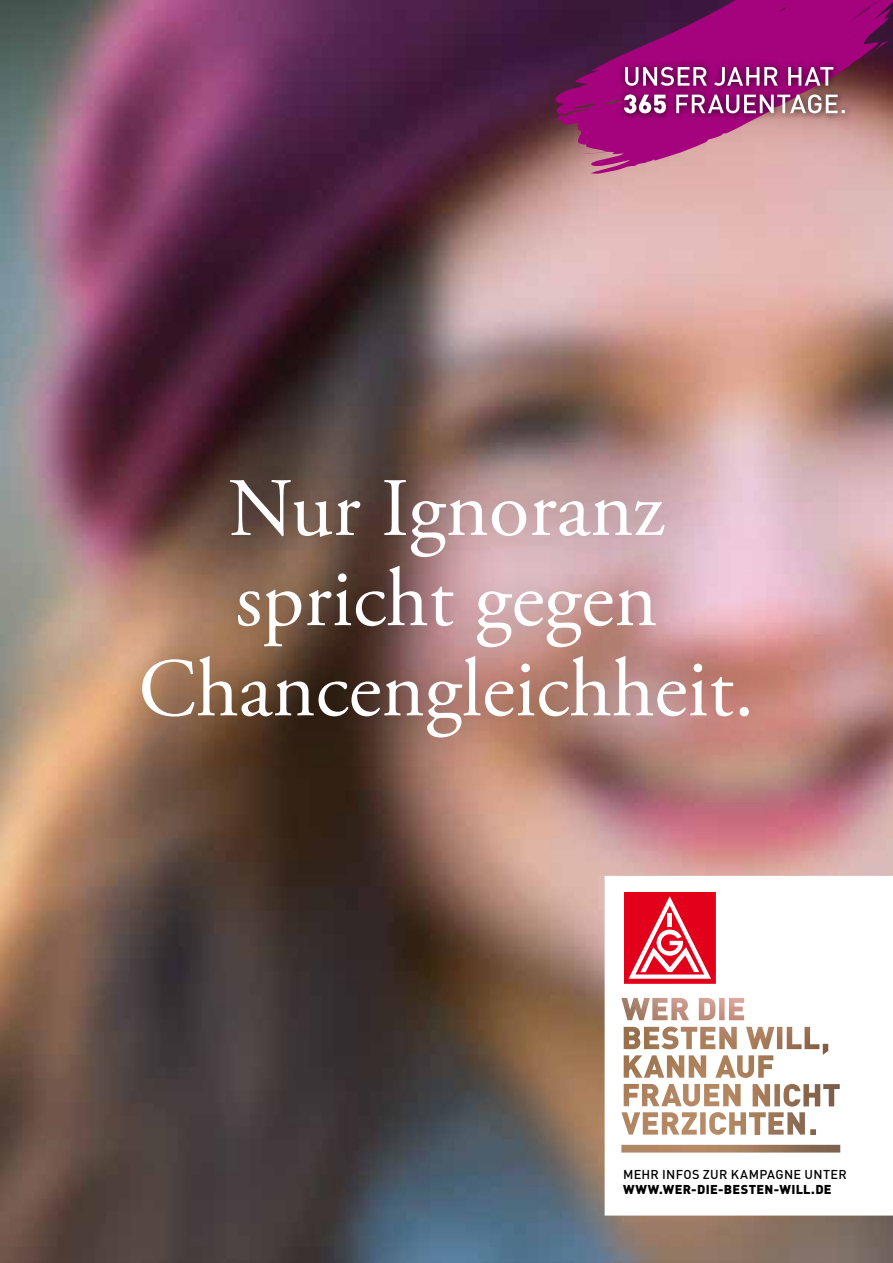
<style>
.page{position:relative;width:893px;height:1263px;background:#fff}
.page>*{position:absolute;margin:0;border:0;box-sizing:border-box;transform-origin:0 0}
.t1{font:82.8px/90.2px "Adobe Garamond Pro";color:#fff;text-align:center}
.t2{font:900 12.75px "DIN";letter-spacing:.025em;color:#000}
.t3{font:500 12.75px "DIN";letter-spacing:.025em;color:#000}
</style>
<div class="page">
<img style="left:0;top:0;width:893px;height:1263px">
<div style="left:79px;top:417px;width:715px;height:368px;background:#000;opacity:.65"></div>
<svg style="left:605px;top:876px;width:288px;height:339px"></svg>
<svg style="left:624px;top:892px;width:91px;height:91px"></svg>
<svg style="left:583px;top:145px;width:310px;height:29px;background:#d290a3"></svg>
<svg style="left:553px;top:0;width:340px;height:145px;background:#912b72"></svg>
<p class="t1" style="left:138px;top:466px;width:618px">Nur Ignoranz spricht gegen<br>Chancengleichheit.</p>
<p class="t3" style="left:623px;top:1166px;width:225px">MEHR INFOS ZUR KAMPAGNE UNTER</p>
<p class="t2" style="left:623px;top:1181px;width:210px">WWW.WER-DIE-BESTEN-WILL.DE</p>
</div>
